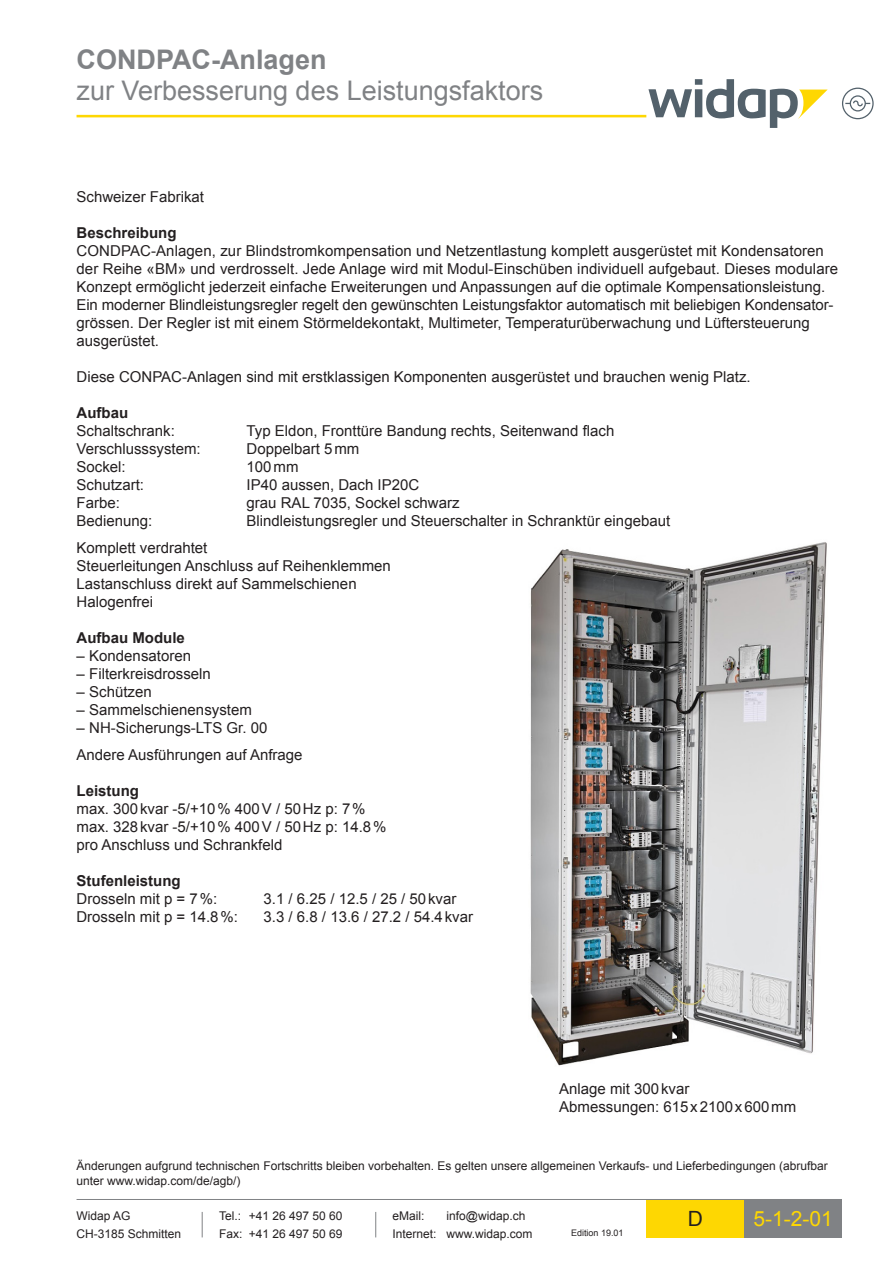
<style>
.page{position:relative;width:893px;height:1263px;background:#fff}
.page>*{position:absolute;margin:0;border:0;box-sizing:border-box;transform-origin:0 0}
.t1{font:27px "Arial";color:#808285}
.t2{font:700 27px "Arial";color:#808285}
.t3{font:21px "Arial";color:#fed702}
.t4{font:21px "Arial";color:#231f20}
.t5{font:15px/18px "Arial";color:#231f20}
.t6{font:700 15px "Arial";color:#231f20}
.t7{font:12px/18px "Arial";color:#231f20}
.t8{font:9px "Arial";color:#231f20}
</style>
<div class="page">
<div style="left:646px;top:1199px;width:98px;height:38px;background:#fed702"></div>
<svg style="left:202px;top:1212px;width:1px;height:25px"></svg>
<svg style="left:375px;top:1212px;width:1px;height:25px"></svg>
<div style="left:744px;top:1199px;width:98px;height:38px;background:#808285"></div>
<hr style="left:77px;top:1199px;width:765px;height:1px;background:#808285">
<hr style="left:77px;top:115px;width:569px;height:2px;background:#fed702">
<svg style="left:842px;top:88px;width:32px;height:31px"></svg>
<svg style="left:648px;top:79px;width:180px;height:49px"></svg>
<img style="left:530px;top:542px;width:297px;height:524px">
<h1 class="t2" style="left:77px;top:41px;width:251px">CONDPAC-Anlagen</h1>
<h1 class="t1" style="left:77px;top:73px;width:468px">zur Verbesserung des Leistungsfaktors</h1>
<p class="t5" style="left:77px;top:188px;width:129px">Schweizer Fabrikat</p>
<p class="t6" style="left:77px;top:223px;width:102px">Beschreibung</p>
<p class="t5" style="left:77px;top:242px;width:763px">CONDPAC-Anlagen, zur Blindstromkompensation und Netzentlastung komplett ausgerüstet mit Kondensatoren der Reihe «BM» und verdrosselt. Jede Anlage wird mit Modul-Einschüben individuell aufgebaut. Dieses modulare Konzept ermöglicht jederzeit einfache Erweiterungen und Anpassungen auf die optimale Kompensationsleistung.<br>Ein moderner Blindleistungsregler regelt den gewünschten Leistungsfaktor automatisch mit beliebigen Kondensator&shy;grössen. Der Regler ist mit einem Störmeldekontakt, Multimeter, Temperaturüberwachung und Lüftersteuerung ausgerüstet.</p>
<p class="t5" style="left:77px;top:368px;width:676px">Diese CONPAC-Anlagen sind mit erstklassigen Komponenten ausgerüstet und brauchen wenig Platz.</p>
<p class="t6" style="left:77px;top:403px;width:53px">Aufbau</p>
<p class="t5" style="left:77px;top:422px;width:100px">Schaltschrank:</p>
<p class="t5" style="left:247px;top:422px;width:369px">Typ Eldon, Fronttüre Bandung rechts, Seitenwand flach</p>
<p class="t5" style="left:77px;top:440px;width:126px">Verschlusssystem:</p>
<p class="t5" style="left:247px;top:440px;width:114px">Doppelbart 5mm</p>
<p class="t5" style="left:77px;top:458px;width:51px">Sockel:</p>
<p class="t5" style="left:247px;top:458px;width:53px">100mm</p>
<p class="t5" style="left:77px;top:476px;width:69px">Schutzart:</p>
<p class="t5" style="left:247px;top:476px;width:174px">IP40 aussen, Dach IP20C</p>
<p class="t5" style="left:77px;top:494px;width:45px">Farbe:</p>
<p class="t5" style="left:247px;top:494px;width:214px">grau RAL 7035, Sockel schwarz</p>
<p class="t5" style="left:77px;top:512px;width:77px">Bedienung:</p>
<p class="t5" style="left:247px;top:512px;width:425px">Blindleistungsregler und Steuerschalter in Schranktür eingebaut</p>
<p class="t5" style="left:77px;top:539px;width:316px">Komplett verdrahtet<br>Steuerleitungen Anschluss auf Reihenklemmen<br>Lastanschluss direkt auf Sammelschienen<br>Halogenfrei</p>
<p class="t6" style="left:77px;top:628px;width:110px">Aufbau Module</p>
<p class="t5" style="left:77px;top:647px;width:116px">– Kondensatoren</p>
<p class="t5" style="left:77px;top:665px;width:136px">– Filterkreisdrosseln</p>
<p class="t5" style="left:77px;top:683px;width:77px">– Schützen</p>
<p class="t5" style="left:77px;top:701px;width:177px">– Sammelschienensystem</p>
<p class="t5" style="left:77px;top:715px;width:228px;line-height:27px">– NH-Sicherungs-LTS Gr. 00<br>Andere Ausführungen auf Anfrage</p>
<p class="t6" style="left:77px;top:781px;width:64px">Leistung</p>
<p class="t5" style="left:77px;top:800px;width:311px">max. 300kvar -5/+10% 400V / 50Hz p: 7% max. 328kvar -5/+10% 400V / 50Hz p: 14.8% pro Anschluss und Schrankfeld</p>
<p class="t6" style="left:77px;top:871px;width:106px">Stufenleistung</p>
<p class="t5" style="left:77px;top:890px;width:142px">Drosseln mit p = 7%:</p>
<p class="t5" style="left:264px;top:890px;width:194px">3.1 / 6.25 / 12.5 / 25 / 50kvar</p>
<p class="t5" style="left:76px;top:908px;width:163px">Drosseln mit p = 14.8%:</p>
<p class="t5" style="left:264px;top:908px;width:211px">3.3 / 6.8 / 13.6 / 27.2 / 54.4kvar</p>
<p class="t5" style="left:559px;top:1080px;width:239px">Anlage mit 300kvar<br>Abmessungen: 615x2100x600mm</p>
<p class="t7" style="left:77px;top:1158px;width:753px;line-height:15px">Änderungen aufgrund technischen Fortschritts bleiben vorbehalten. Es gelten unsere allgemeinen Verkaufs- und Lieferbedingungen (abrufbar unter www.widap.com/de/agb/)</p>
<p class="t7" style="left:393px;top:1206px;width:142px;text-indent:54px">info@widap.ch<br>Internet: www.widap.com</p>
<h2 class="t3" style="left:753px;top:1205px;width:81px">5-1-2-01</h2>
<h2 class="t4" style="left:688px;top:1205px;width:17px">D</h2>
<p class="t7" style="left:77px;top:1206px;width:106px">Widap AG<br>CH-3185 Schmitten</p>
<p class="t7" style="left:219px;top:1206px;width:125px">Tel.: +41 26 497 50 60<br>Fax: +41 26 497 50 69</p>
<p class="t7" style="left:393px;top:1206px;width:34px">eMail:</p>
<p class="t8" style="left:571px;top:1227px;width:54px">Edition 19.01</p>
</div>
